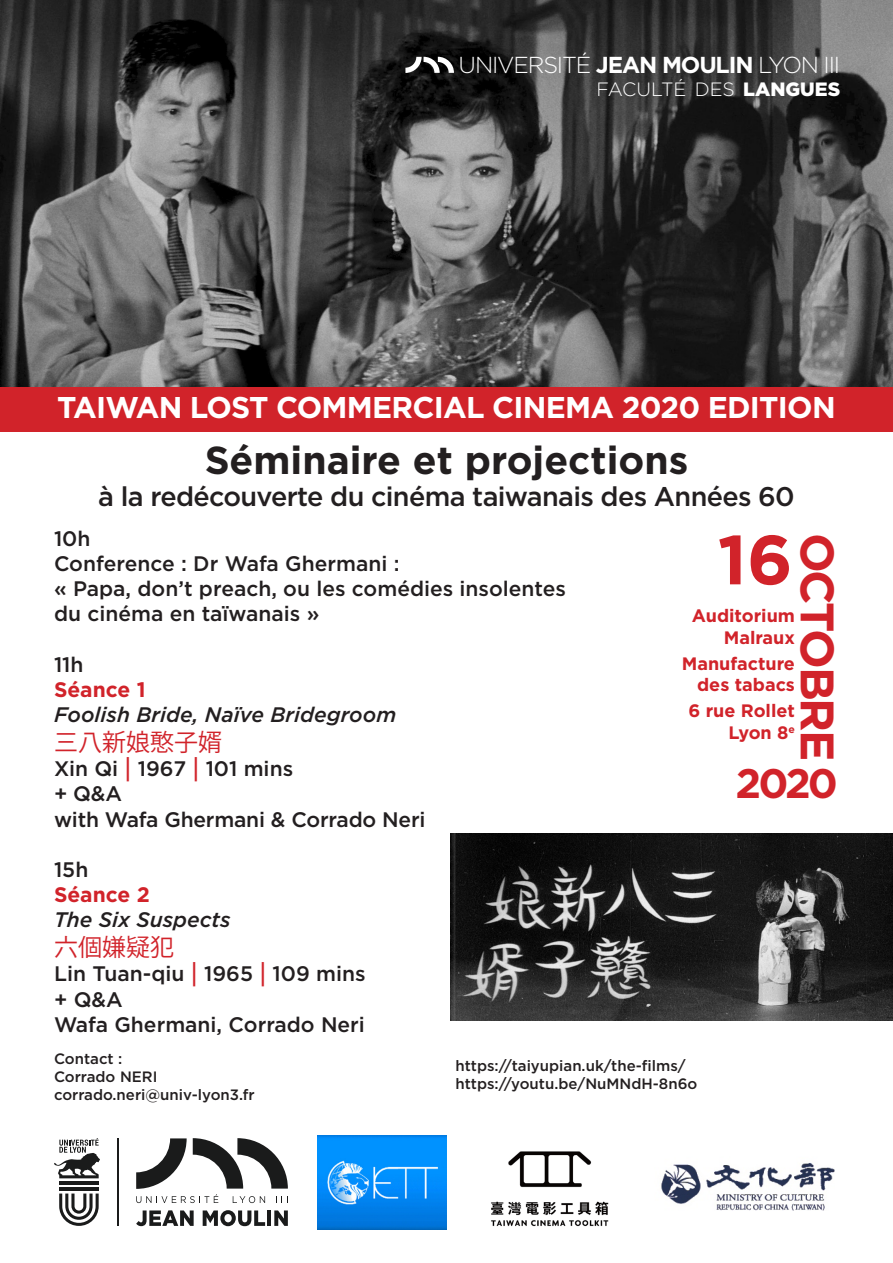
<style>
.page{position:relative;width:893px;height:1263px;background:#fff}
.page>*{position:absolute;margin:0;border:0;box-sizing:border-box;transform-origin:0 0}
.t1{font:700 69.3px "Gotham";color:#d1232a}
.t2{font:700 46.8px "Gotham";letter-spacing:-.05em;color:#d1232a}
.t3{font:700 41.25px "Gotham";color:#d1232a}
.t4{font:700 39px "Gotham";color:#231f20}
.t5{font:700 30px "Gotham";letter-spacing:-.025em;color:#fff}
.t6{font:500 27px "Gotham";letter-spacing:-.025em;color:#231f20}
.t7{font:24px "Koz Go Pr 6 N";color:#d1232a}
.t8{font:300 23.1px "Gotham";letter-spacing:-.05em;color:#fff}
.t9{font:500 21px/25.2px "Gotham";color:#231f20}
.t10{font:italic 500 21px "Gotham";color:#231f20}
.t11{font:700 21px "Gotham";color:#d1232a}
.t12{font:300 19.2px "Gotham";color:#fff}
.t13{font:700 18px/21.6px "Gotham";color:#d1232a;text-align:right}
.t14{font:500 15px/18px "Gotham";color:#231f20}
.s1{font-weight:700}
.s2{font-weight:900}
.s3{font-size:26.25px;color:#d1232a}
</style>
<div class="page">
<img style="left:0;top:0;width:893px;height:387px">
<svg style="left:136px;top:1138px;width:152px;height:65px"></svg>
<svg style="left:136px;top:1210px;width:58px;height:16px"></svg>
<svg style="left:203px;top:1210px;width:62px;height:16px"></svg>
<hr style="left:267px;top:1210px;width:4px;height:16px;background:#1a1b1b">
<svg style="left:274px;top:1210px;width:14px;height:16px"></svg>
<svg style="left:59px;top:1193px;width:40px;height:33px"></svg>
<hr style="left:59px;top:1187px;width:40px;height:3px;background:#1a1b1b">
<hr style="left:59px;top:1181px;width:40px;height:3px;background:#1a1b1b">
<svg style="left:54px;top:1138px;width:46px;height:40px"></svg>
<hr style="left:117px;top:1138px;width:2px;height:88px;background:#1a1b1b">
<svg style="left:405px;top:57px;width:49px;height:16px"></svg>
<img style="left:317px;top:1135px;width:129px;height:94px">
<img style="left:661px;top:1163px;width:174px;height:47px">
<img style="left:491px;top:1151px;width:118px;height:76px">
<div style="left:0;top:387px;width:893px;height:45px;background:#d1232a"></div>
<img style="left:450px;top:833px;width:443px;height:187px">
<p class="t8" style="left:459px;top:52px;width:383px">UNIVERSITÉ <span class="s1">JEAN MOULIN</span> LYON III</p>
<p class="t12" style="left:597px;top:78px;width:245px">FACULTÉ DES <span class="s2">LANGUES</span></p>
<h3 class="t5" style="left:57px;top:390px;width:780px">TAIWAN LOST COMMERCIAL CINEMA 2020 EDITION</h3>
<h3 class="t4" style="left:205px;top:437px;width:485px">Séminaire et projections</h3>
<p class="t6" style="left:98px;top:481px;width:698px">à la redécouverte du cinéma taiwanais des Années 60</p>
<p class="t9" style="left:54px;top:525px;width:514px">10h<br>Conference : Dr Wafa Ghermani :<br>« Papa, don’t preach, ou les comédies insolentes du cinéma en taïwanais »</p>
<p class="t9" style="left:54px;top:651px;width:31px">11h</p>
<p class="t11" style="left:54px;top:677px;width:93px">Séance 1</p>
<p class="t10" style="left:54px;top:703px;width:344px">Foolish Bride, Naïve Bridegroom</p>
<p class="t7" style="left:54px;top:729px;width:169px">三八新娘憨子婿</p>
<p class="t9" style="left:54px;top:756px;width:373px">Xin Qi <span class="s3">|</span> 1967 <span class="s3">|</span> 101 mins<br>+ Q&amp;A<br>with Wafa Ghermani &amp; Corrado Neri</p>
<p class="t9" style="left:54px;top:856px;width:36px">15h</p>
<p class="t11" style="left:54px;top:883px;width:97px">Séance 2</p>
<p class="t10" style="left:54px;top:908px;width:178px">The Six Suspects</p>
<p class="t7" style="left:54px;top:934px;width:121px">六個嫌疑犯</p>
<p class="t9" style="left:54px;top:961px;width:313px">Lin Tuan-qiu <span class="s3">|</span> 1965 <span class="s3">|</span> 109 mins + Q&amp;A<br>Wafa Ghermani, Corrado Neri</p>
<h1 class="t1" style="left:718px;top:520px;width:77px">16</h1>
<h2 class="t2" style="left:844px;top:533px;width:230px;rotate:90deg">OCTOBRE</h2>
<h3 class="t3" style="left:735px;top:759px;width:104px">2020</h3>
<p class="t13" style="left:692px;top:605px;width:105px">Auditorium<br>Malraux</p>
<p class="t13" style="left:682px;top:652px;width:115px">Manufacture des tabacs</p>
<p class="t13" style="left:688px;top:699px;width:108px">6 rue Rollet<br>Lyon 8<sup>e</sup></p>
<p class="t14" style="left:54px;top:1049px;width:202px">Contact :<br>Corrado NERI corrado.neri@univ-lyon3.fr</p>
<p class="t14" style="left:455px;top:1056px;width:243px">https://taiyupian.uk/the-films/ https://youtu.be/NuMNdH-8n6o</p>
</div>
